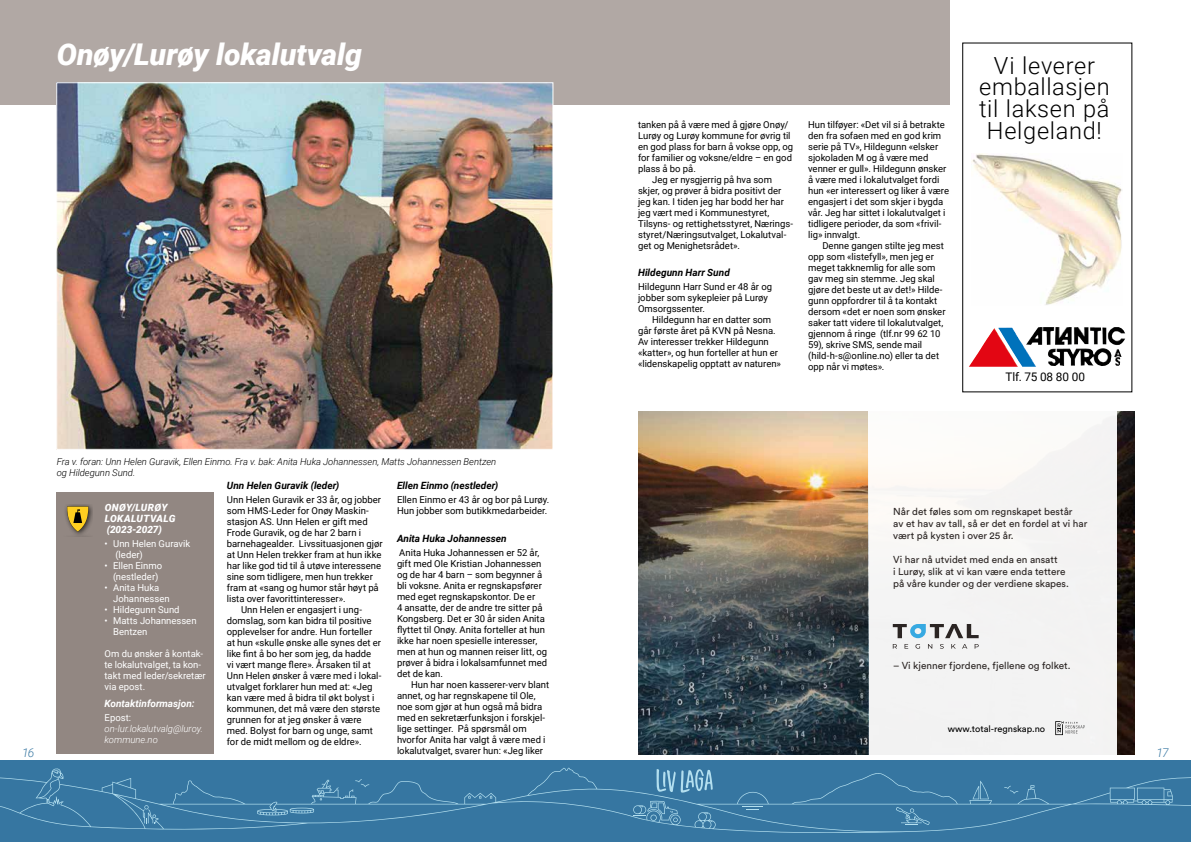
<style>
.page{position:relative;width:1191px;height:842px;background:#fff}
.page>*{position:absolute;margin:0;border:0;box-sizing:border-box;transform-origin:0 0}
.t1{font:italic 900 30px "Roboto";letter-spacing:-.005em;color:#fff}
.t2{font:300 23.6px/21.6px "Roboto";letter-spacing:.025em;color:#000;text-align:center}
.t3{font:italic 300 12px "Roboto";color:#3676a1}
.t4{font:11.8px "Roboto";letter-spacing:-.005em;color:#000}
.t5{font:10px/12px "Circular Std";color:#2b2523}
.t6{font:italic 700 10px "Roboto";color:#000}
.t7{font:italic 900 10px/11px "Roboto";letter-spacing:.025em;color:#fff}
.t8{font:italic 700 10px "Roboto";color:#fff}
.t9{font:9.5px/11px "Roboto";color:#000}
.t10{font:9.5px/11px "Roboto";color:#fff}
.t11{font:italic 300 9.5px/11px "Roboto";letter-spacing:-.005em;color:#000}
.t12{font:italic 300 9.5px/11px "Roboto";letter-spacing:-.005em;color:#fff}
.t13{font:9.2px "Circular Std";color:#000}
</style>
<div class="page">
<div style="left:0;top:760px;width:1191px;height:82px;background:#3676a1"></div>
<svg style="left:0;top:768px;width:1191px;height:65px"></svg>
<svg style="left:656px;top:769px;width:57px;height:24px"></svg>
<div style="left:0;top:0;width:595px;height:104px;background:#b1a8a4"></div>
<div style="left:595px;top:0;width:355px;height:104px;background:#b1a8a4"></div>
<img style="left:58px;top:84px;width:493px;height:364px">
<img style="left:638px;top:412px;width:496px;height:342px">
<div style="left:868px;top:412px;width:248px;height:342px;background:#f4f3f3"></div>
<svg style="left:1055px;top:721px;width:30px;height:14px"></svg>
<svg style="left:892px;top:644px;width:5px;height:5px"></svg>
<svg style="left:904px;top:644px;width:4px;height:5px"></svg>
<svg style="left:915px;top:644px;width:5px;height:5px"></svg>
<svg style="left:928px;top:644px;width:4px;height:5px"></svg>
<svg style="left:940px;top:644px;width:3px;height:5px"></svg>
<svg style="left:951px;top:644px;width:4px;height:5px"></svg>
<svg style="left:962px;top:644px;width:5px;height:5px"></svg>
<svg style="left:974px;top:644px;width:4px;height:5px"></svg>
<svg style="left:892px;top:624px;width:86px;height:14px"></svg>
<img style="left:638px;top:425px;width:230px;height:329px">
<img style="left:971px;top:154px;width:151px;height:151px">
<div style="left:962px;top:43px;width:170px;height:349px;border:1px solid #000"></div>
<img style="left:969px;top:327px;width:156px;height:40px">
<div style="left:57px;top:492px;width:157px;height:262px;background:#928782"></div>
<div style="left:63px;top:504px;width:29px;height:32px;background:#000;opacity:.75"></div>
<svg style="left:67px;top:506px;width:21px;height:26px"></svg>
<h1 class="t1" style="left:57px;top:33px;width:307px">Onøy/Lurøy lokalutvalg</h1>
<p class="t11" style="left:57px;top:456px;width:441px">Fra v. foran: Unn Helen Guravik, Ellen Einmo. Fra v. bak: Anita Huka Johannessen, Matts Johannessen Bentzen og Hildegunn Sund.</p>
<p class="t9" style="left:638px;top:118px;width:152px">tanken på å være med å gjøre Onøy/</p>
<p class="t9" style="left:638px;top:129px;width:154px">Lurøy og Lurøy kommune for øvrig til</p>
<p class="t9" style="left:638px;top:140px;width:157px">en god plass for barn å vokse opp, og</p>
<p class="t9" style="left:638px;top:151px;width:155px">for familier og voksne/eldre – en god</p>
<p class="t9" style="left:638px;top:162px;width:59px">plass å bo på.</p>
<p class="t9" style="left:652px;top:173px;width:121px">Jeg er nysgjerrig på hva som</p>
<p class="t9" style="left:638px;top:184px;width:145px">skjer, og prøver å bidra positivt der</p>
<p class="t9" style="left:638px;top:195px;width:147px">jeg kan. I tiden jeg har bodd her har</p>
<p class="t9" style="left:638px;top:206px;width:133px">jeg vært med i Kommunestyret,</p>
<p class="t9" style="left:638px;top:217px;width:157px">Tilsyns- og rettighetsstyret, Nærings-</p>
<p class="t9" style="left:638px;top:228px;width:150px">styret/Næringsutvalget, Lokalutval-</p>
<p class="t9" style="left:638px;top:239px;width:103px">get og Menighetsrådet».</p>
<p class="t6" style="left:638px;top:266px;width:93px">Hildegunn Harr Sund</p>
<p class="t9" style="left:638px;top:281px;width:136px">Hildegunn Harr Sund er 48 år og jobber som sykepleier på Lurøy<br>Omsorgssenter.</p>
<p class="t9" style="left:638px;top:314px;width:145px;text-indent:14px">Hildegunn har en datter som går første året på KVN på Nesna.<br>Av interesser trekker Hildegunn «katter», og hun forteller at hun er «lidenskapelig opptatt av naturen»</p>
<p class="t9" style="left:808px;top:118px;width:142px">Hun tilføyer: «Det vil si å betrakte den fra sofaen med en god krim serie på TV», Hildegunn «elsker sjokoladen M og å være med venner er gull». Hildegunn ønsker å være med i lokalutvalget fordi hun «er interessert og liker å være engasjert i det som skjer i bygda vår. Jeg har sittet i lokalutvalget i tidligere perioder, da som «frivil&shy;lig» innvalgt.</p>
<p class="t9" style="left:808px;top:239px;width:139px;text-indent:14px">Denne gangen stilte jeg mest opp som «listefyll», men jeg er meget takknemlig for alle som gav meg sin stemme. Jeg skal gjøre det beste ut av det!» Hilde&shy;gunn oppfordrer til å ta kontakt dersom «det er noen som ønsker saker tatt videre til lokalutvalget, gjennom å ringe (tlf.nr 99 62 10<br>59), skrive SMS, sende mail (hild-h-s@online.no) eller ta det opp når vi møtes».</p>
<h2 class="t2" style="left:979px;top:54px;width:132px">Vi leverer emballasjen til laksen på<br>Helgeland!</h2>
<p class="t4" style="left:1005px;top:369px;width:81px">Tlf. 75 08 80 00</p>
<p class="t6" style="left:397px;top:479px;width:103px">Ellen Einmo (nestleder)</p>
<p class="t9" style="left:397px;top:494px;width:154px">Ellen Einmo er 43 år og bor på Lurøy.<br>Hun jobber som butikkmedarbeider.</p>
<p class="t6" style="left:397px;top:531px;width:111px">Anita Huka Johannessen</p>
<p class="t9" style="left:397px;top:546px;width:152px">Anita Huka Johannessen er 52 år, gift med Ole Kristian Johannessen og de har 4 barn – som begynner å bli voksne. Anita er regnskapsfører med eget regnskapskontor. De er<br>4 ansatte, der de andre tre sitter på<br>Kongsberg. Det er 30 år siden Anita flyttet til Onøy. Anita forteller at hun ikke har noen spesielle interesser, men at hun og mannen reiser litt, og prøver å bidra i lokalsamfunnet med det de kan.</p>
<p class="t9" style="left:397px;top:678px;width:154px;text-indent:14px">Hun har noen kasserer-verv blant annet, og har regnskapene til Ole, noe som gjør at hun også må bidra med en sekretærfunksjon i forskjel&shy;lige settinger. På spørsmål om hvorfor Anita har valgt å være med i lokalutvalget, svarer hun: «Jeg liker</p>
<p class="t6" style="left:227px;top:479px;width:114px">Unn Helen Guravik (leder)</p>
<p class="t9" style="left:227px;top:494px;width:156px">Unn Helen Guravik er 33 år, og jobber</p>
<p class="t9" style="left:227px;top:505px;width:143px">som HMS-Leder for Onøy Maskin-</p>
<p class="t9" style="left:227px;top:516px;width:142px">stasjon AS. Unn Helen er gift med</p>
<p class="t9" style="left:227px;top:527px;width:136px">Frode Guravik, og de har 2 barn i</p>
<p class="t9" style="left:227px;top:538px;width:157px">barnehagealder. Livssituasjonen gjør</p>
<p class="t9" style="left:227px;top:549px;width:156px">at Unn Helen trekker fram at hun ikke</p>
<p class="t9" style="left:227px;top:560px;width:156px">har like god tid til å utøve interessene</p>
<p class="t9" style="left:227px;top:571px;width:147px">sine som tidligere, men hun trekker</p>
<p class="t9" style="left:227px;top:582px;width:153px">fram at «sang og humor står høyt på</p>
<p class="t9" style="left:227px;top:593px;width:120px">lista over favorittinteresser».</p>
<p class="t9" style="left:241px;top:604px;width:122px">Unn Helen er engasjert i ung-</p>
<p class="t9" style="left:227px;top:615px;width:146px">domslag, som kan bidra til positive</p>
<p class="t9" style="left:227px;top:626px;width:147px">opplevelser for andre. Hun forteller</p>
<p class="t9" style="left:227px;top:637px;width:156px">at hun «skulle ønske alle synes det er</p>
<p class="t9" style="left:227px;top:648px;width:146px">like fint å bo her som jeg, da hadde</p>
<p class="t9" style="left:227px;top:659px;width:145px">vi vært mange flere». Årsaken til at</p>
<p class="t9" style="left:227px;top:670px;width:156px">Unn Helen ønsker å være med i lokal-</p>
<p class="t9" style="left:227px;top:681px;width:147px">utvalget forklarer hun med at: «Jeg</p>
<p class="t9" style="left:227px;top:692px;width:149px">kan være med å bidra til økt bolyst i</p>
<p class="t9" style="left:227px;top:703px;width:155px">kommunen, det må være den største</p>
<p class="t9" style="left:227px;top:714px;width:136px">grunnen for at jeg ønsker å være</p>
<p class="t9" style="left:227px;top:725px;width:148px">med. Bolyst for barn og unge, samt</p>
<p class="t9" style="left:227px;top:736px;width:136px">for de midt mellom og de eldre».</p>
<p class="t7" style="left:105px;top:502px;width:72px">ONØY/LURØY<br>LOKALUTVALG (2023-2027)</p>
<p class="t10" style="left:115px;top:538px;width:76px;text-indent:-11px">• Unn Helen Guravik (leder)</p>
<p class="t10" style="left:105px;top:560px;width:59px;text-align:center">• Ellen Einmo (nestleder)</p>
<p class="t10" style="left:113px;top:582px;width:58px;text-indent:-8px">• Anita Huka<br>Johannessen</p>
<p class="t10" style="left:105px;top:604px;width:77px">• Hildegunn Sund</p>
<p class="t10" style="left:113px;top:615px;width:85px;text-indent:-9px">• Matts Johannessen<br>Bentzen</p>
<p class="t10" style="left:105px;top:648px;width:103px">Om du ønsker å kontak&shy;te lokalutvalget, ta kon&shy;takt med leder/sekretær via epost.</p>
<p class="t8" style="left:105px;top:696px;width:91px">Kontaktinformasjon:</p>
<p class="t10" style="left:105px;top:711px;width:28px">Epost:</p>
<p class="t12" style="left:105px;top:722px;width:100px">on-lur.lokalutvalg@luroy. kommune.no</p>
<p class="t5" style="left:893px;top:506px;width:196px">Når det føles som om regnskapet består<br>av et hav av tall, så er det en fordel at vi har vært på kysten i over 25 år.</p>
<p class="t5" style="left:893px;top:554px;width:177px">Vi har nå utvidet med enda en ansatt<br>i Lurøy, slik at vi kan være enda tettere på våre kunder og der verdiene skapes.</p>
<p class="t5" style="left:893px;top:660px;width:179px">– Vi kjenner fjordene, fjellene og folket.</p>
<p class="t13" style="left:948px;top:723px;width:99px">www.total-regnskap.no</p>
<p class="t3" style="left:22px;top:744px;width:14px">16</p>
<p class="t3" style="left:1156px;top:744px;width:14px">17</p>
</div>
